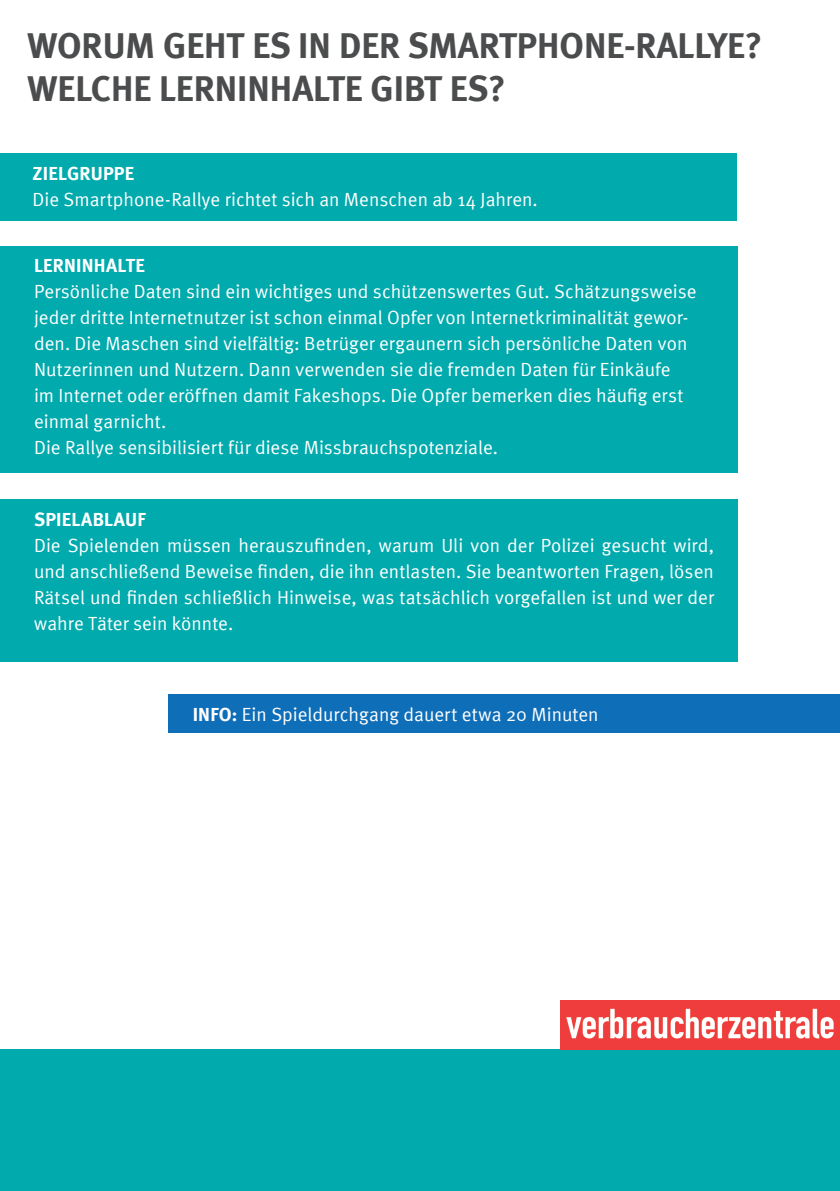
<style>
.page{position:relative;width:840px;height:1191px;background:#fff}
.page>*{position:absolute;margin:0;border:0;box-sizing:border-box;transform-origin:0 0}
.t1{font:700 36px/43.2px "Meta";color:#4b4c4d}
.t2{font:19px/26px "Meta Normal";letter-spacing:.005em;color:#fff}
.t3{font:700 19px "Meta";letter-spacing:.01em;color:#fff}
.s1{font-family:"Meta";font-weight:700}
</style>
<div class="page">
<div style="left:0;top:1049px;width:839px;height:142px;background:#00aaad"></div>
<div style="left:169px;top:694px;width:670px;height:39px;background:#0f6eb8"></div>
<div style="left:0;top:153px;width:736px;height:68px;background:#00aaad"></div>
<div style="left:0;top:246px;width:737px;height:226px;background:#00aaad"></div>
<div style="left:0;top:499px;width:737px;height:163px;background:#00aaad"></div>
<img style="left:560px;top:1000px;width:279px;height:49px">
<h1 class="t1" style="left:27px;top:23px;width:735px">WORUM GEHT ES IN DER SMARTPHONE-RALLYE?<br>WELCHE LERNINHALTE GIBT ES?</h1>
<p class="t3" style="left:33px;top:162px;width:103px">ZIELGRUPPE</p>
<p class="t2" style="left:33px;top:186px;width:506px">Die Smartphone-Rallye richtet sich an Menschen ab 14 Jahren.</p>
<p class="t3" style="left:34px;top:254px;width:112px">LERNINHALTE</p>
<p class="t2" style="left:34px;top:278px;width:663px">Persönliche Daten sind ein wichtiges und schützenswertes Gut. Schätzungsweise jeder dritte Internetnutzer ist schon einmal Opfer von Internetkriminalität gewor&shy;den. Die Maschen sind vielfältig: Betrüger ergaunern sich persönliche Daten von Nutzerinnen und Nutzern. Dann verwenden sie die fremden Daten für Einkäufe<br>im Internet oder eröffnen damit Fakeshops. Die Opfer bemerken dies häufig erst einmal garnicht.<br>Die Rallye sensibilisiert für diese Missbrauchspotenziale.</p>
<p class="t3" style="left:34px;top:507px;width:113px">SPIELABLAUF</p>
<p class="t2" style="left:34px;top:532px;width:681px;text-align:justify">Die Spielenden müssen herauszufinden, warum Uli von der Polizei gesucht wird, und anschließend Beweise finden, die ihn entlasten. Sie beantworten Fragen, lösen Rätsel und finden schließlich Hinweise, was tatsächlich vorgefallen ist und wer der wahre Täter sein könnte.</p>
<p class="t2" style="left:192px;top:701px;width:407px"><span class="s1">INFO:</span> Ein Spieldurchgang dauert etwa 20 Minuten</p>
</div>
